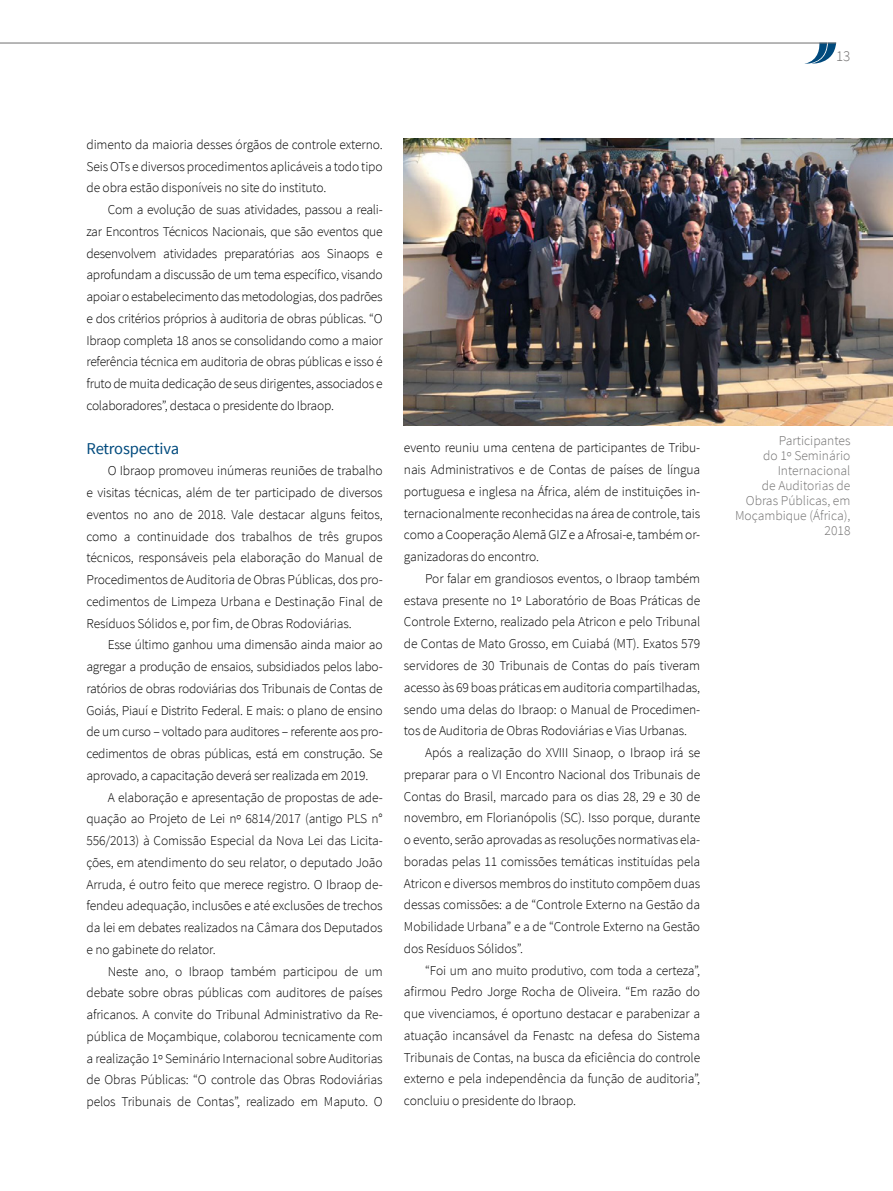
<style>
.page{position:relative;width:893px;height:1191px;background:#fff}
.page>*{position:absolute;margin:0;border:0;box-sizing:border-box;transform-origin:0 0}
.t1{font:16.5px "Source Sans Pro";letter-spacing:-.01em;color:#004a7d}
.t2{font:300 15px "Source Sans Pro";color:#706f6f}
.t3{font:300 13.5px/21.8px "Source Sans Pro";letter-spacing:-.01em;color:#000;text-align:justify}
.t4{font:300 13.5px/15px "Source Sans Pro";color:#706f6f;text-align:right}
</style>
<div class="page">
<svg style="left:804px;top:44px;width:32px;height:20px"></svg>
<hr style="left:0;top:43px;width:836px;height:1px;background:#706f6f">
<img style="left:404px;top:139px;width:489px;height:286px">
<p class="t3" style="left:86px;top:134px;width:298px">dimento da maioria desses órgãos de controle externo.<br>Seis OTs e diversos procedimentos aplicáveis a todo tipo de obra estão disponíveis no site do instituto.</p>
<p class="t3" style="left:86px;top:199px;width:298px;text-indent:21px">Com a evolução de suas atividades, passou a reali&shy;zar Encontros Técnicos Nacionais, que são eventos que desenvolvem atividades preparatórias aos Sinaops e aprofundam a discussão de um tema específico, visando apoiar o estabelecimento das metodologias, dos padrões e dos critérios próprios à auditoria de obras públicas. “O Ibraop completa 18 anos se consolidando como a maior referência técnica em auditoria de obras públicas e isso é fruto de muita dedicação de seus dirigentes, associados e colaboradores”, destaca o presidente do Ibraop.</p>
<p class="t1" style="left:86px;top:438px;width:94px">Retrospectiva</p>
<p class="t3" style="left:86px;top:460px;width:298px;text-indent:21px">O Ibraop promoveu inúmeras reuniões de trabalho e visitas técnicas, além de ter participado de diversos eventos no ano de 2018. Vale destacar alguns feitos, como a continuidade dos trabalhos de três grupos técnicos, responsáveis pela elaboração do Manual de Procedimentos de Auditoria de Obras Públicas, dos pro&shy;cedimentos de Limpeza Urbana e Destinação Final de Resíduos Sólidos e, por fim, de Obras Rodoviárias.</p>
<p class="t3" style="left:86px;top:634px;width:298px;text-indent:21px">Esse último ganhou uma dimensão ainda maior ao agregar a produção de ensaios, subsidiados pelos labo&shy;ratórios de obras rodoviárias dos Tribunais de Contas de Goiás, Piauí e Distrito Federal. E mais: o plano de ensino de um curso – voltado para auditores – referente aos pro&shy;cedimentos de obras públicas, está em construção. Se aprovado, a capacitação deverá ser realizada em 2019.</p>
<p class="t3" style="left:86px;top:786px;width:298px;text-indent:21px">A elaboração e apresentação de propostas de ade&shy;quação ao Projeto de Lei nº 6814/2017 (antigo PLS n° 556/2013) à Comissão Especial da Nova Lei das Licita&shy;ções, em atendimento do seu relator, o deputado João Arruda, é outro feito que merece registro. O Ibraop de&shy;fendeu adequação, inclusões e até exclusões de trechos da lei em debates realizados na Câmara dos Deputados e no gabinete do relator.</p>
<p class="t3" style="left:86px;top:960px;width:298px;text-indent:21px">Neste ano, o Ibraop também participou de um debate sobre obras públicas com auditores de países africanos. A convite do Tribunal Administrativo da Re&shy;pública de Moçambique, colaborou tecnicamente com a realização 1º Seminário Internacional sobre Auditorias de Obras Públicas: “O controle das Obras Rodoviárias pelos Tribunais de Contas”, realizado em Maputo. O</p>
<p class="t3" style="left:404px;top:437px;width:298px">evento reuniu uma centena de participantes de Tribu&shy;nais Administrativos e de Contas de países de língua portuguesa e inglesa na África, além de instituições in&shy;ternacionalmente reconhecidas na área de controle, tais como a Cooperação Alemã GIZ e a Afrosai-e, também or&shy;ganizadoras do encontro.</p>
<p class="t3" style="left:425px;top:567px;width:276px">Por falar em grandiosos eventos, o Ibraop também</p>
<p class="t3" style="left:404px;top:589px;width:298px">estava presente no 1º Laboratório de Boas Práticas de</p>
<p class="t3" style="left:404px;top:611px;width:298px">Controle Externo, realizado pela Atricon e pelo Tribunal</p>
<p class="t3" style="left:404px;top:633px;width:298px">de Contas de Mato Grosso, em Cuiabá (MT). Exatos 579</p>
<p class="t3" style="left:404px;top:654px;width:298px">servidores de 30 Tribunais de Contas do país tiveram</p>
<p class="t3" style="left:404px;top:676px;width:298px">acesso às 69 boas práticas em auditoria compartilhadas,</p>
<p class="t3" style="left:404px;top:698px;width:298px">sendo uma delas do Ibraop: o Manual de Procedimen-</p>
<p class="t3" style="left:404px;top:720px;width:285px">tos de Auditoria de Obras Rodoviárias e Vias Urbanas.</p>
<p class="t3" style="left:425px;top:741px;width:276px">Após a realização do XVIII Sinaop, o Ibraop irá se</p>
<p class="t3" style="left:404px;top:763px;width:298px">preparar para o VI Encontro Nacional dos Tribunais de</p>
<p class="t3" style="left:404px;top:785px;width:298px">Contas do Brasil, marcado para os dias 28, 29 e 30 de</p>
<p class="t3" style="left:404px;top:807px;width:298px">novembro, em Florianópolis (SC). Isso porque, durante</p>
<p class="t3" style="left:404px;top:828px;width:298px">o evento, serão aprovadas as resoluções normativas ela-</p>
<p class="t3" style="left:404px;top:850px;width:298px">boradas pelas 11 comissões temáticas instituídas pela</p>
<p class="t3" style="left:404px;top:872px;width:298px">Atricon e diversos membros do instituto compõem duas</p>
<p class="t3" style="left:404px;top:894px;width:298px">dessas comissões: a de “Controle Externo na Gestão da</p>
<p class="t3" style="left:404px;top:915px;width:298px">Mobilidade Urbana” e a de “Controle Externo na Gestão</p>
<p class="t3" style="left:404px;top:937px;width:120px">dos Resíduos Sólidos”.</p>
<p class="t3" style="left:425px;top:959px;width:276px">“Foi um ano muito produtivo, com toda a certeza”,</p>
<p class="t3" style="left:404px;top:981px;width:298px">afirmou Pedro Jorge Rocha de Oliveira. “Em razão do</p>
<p class="t3" style="left:404px;top:1002px;width:298px">que vivenciamos, é oportuno destacar e parabenizar a</p>
<p class="t3" style="left:404px;top:1024px;width:298px">atuação incansável da Fenastc na defesa do Sistema</p>
<p class="t3" style="left:404px;top:1046px;width:298px">Tribunais de Contas, na busca da eficiência do controle</p>
<p class="t3" style="left:404px;top:1068px;width:298px">externo e pela independência da função de auditoria”,</p>
<p class="t3" style="left:404px;top:1089px;width:174px">concluiu o presidente do Ibraop.</p>
<p class="t2" style="left:836px;top:47px;width:16px">13</p>
<p class="t4" style="left:735px;top:433px;width:117px">Participantes<br>do 1º Seminário<br>Internacional<br>de Auditorias de<br>Obras Públicas, em<br>Moçambique (África),<br>2018</p>
</div>
